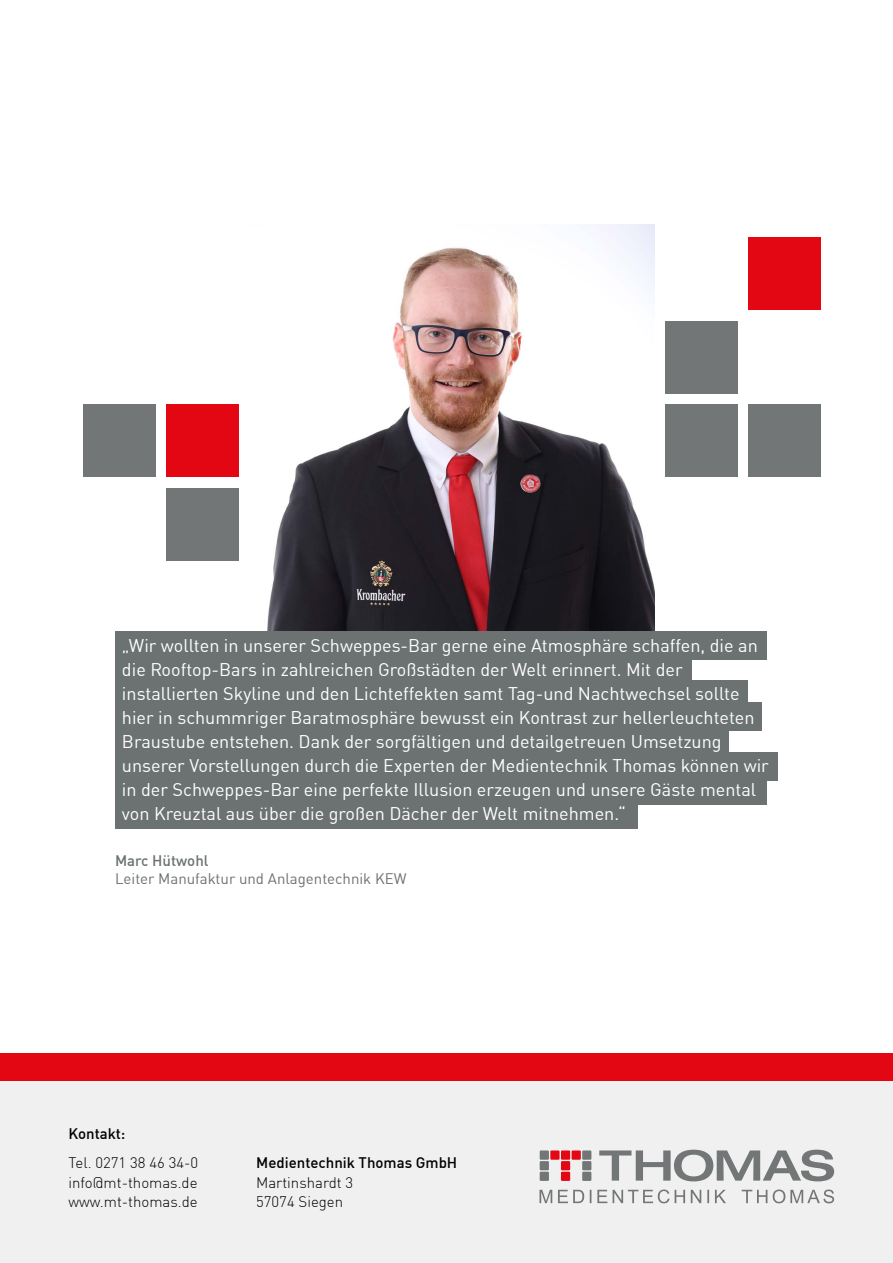
<style>
.page{position:relative;width:893px;height:1263px;background:#fff}
.page>*{position:absolute;margin:0;border:0;box-sizing:border-box;transform-origin:0 0}
.t1{font:18px/24px "DIN Web W07";color:#fff}
.t2{font:300 15px/19.5px "DIN Web W07";color:#000;text-align:justify}
.t3{font:15px "DIN Web W07";color:#6c7271}
.t4{font:500 15px "DIN Web W07";color:#000}
.t5{font:500 15px "DIN Web W07";color:#6c7271}
</style>
<div class="page">
<div style="left:0;top:1074px;width:893px;height:189px;background:#f0f0f0"></div>
<div style="left:0;top:1053px;width:893px;height:28px;background:#e30613"></div>
<svg style="left:599px;top:1150px;width:235px;height:31px"></svg>
<svg style="left:540px;top:1150px;width:51px;height:31px"></svg>
<svg style="left:539px;top:1189px;width:295px;height:14px"></svg>
<img style="left:267px;top:224px;width:387px;height:407px">
<div style="left:115px;top:752px;width:663px;height:29px;background:#6c7271"></div>
<div style="left:115px;top:776px;width:651px;height:29px;background:#6c7271"></div>
<div style="left:115px;top:800px;width:522px;height:29px;background:#6c7271"></div>
<div style="left:115px;top:727px;width:613px;height:28px;background:#6c7271"></div>
<div style="left:115px;top:703px;width:646px;height:28px;background:#6c7271"></div>
<div style="left:115px;top:680px;width:633px;height:29px;background:#6c7271"></div>
<div style="left:115px;top:654px;width:577px;height:29px;background:#6c7271"></div>
<div style="left:115px;top:631px;width:651px;height:29px;background:#6c7271"></div>
<div style="left:748px;top:238px;width:73px;height:72px;background:#e30613"></div>
<div style="left:166px;top:488px;width:73px;height:72px;background:#727676"></div>
<div style="left:83px;top:405px;width:73px;height:72px;background:#727676"></div>
<div style="left:166px;top:405px;width:73px;height:72px;background:#e30613"></div>
<div style="left:665px;top:405px;width:73px;height:72px;background:#727676"></div>
<div style="left:748px;top:405px;width:73px;height:72px;background:#727676"></div>
<div style="left:665px;top:321px;width:73px;height:73px;background:#727676"></div>
<p class="t1" style="left:122px;top:633px;width:648px">„Wir wollten in unserer Schweppes-Bar gerne eine Atmosphäre schaffen, die an die Rooftop-Bars in zahlreichen Großstädten der Welt erinnert. Mit der installierten Skyline und den Lichteffekten samt Tag-und Nachtwechsel sollte hier in schummriger Baratmosphäre bewusst ein Kontrast zur hellerleuchteten Braustube entstehen. Dank der sorgfältigen und detailgetreuen Umsetzung unserer Vorstellungen durch die Experten der Medientechnik Thomas können wir in der Schweppes-Bar eine perfekte Illusion erzeugen und unsere Gäste mental von Kreuztal aus über die großen Dächer der Welt mitnehmen.“</p>
<p class="t5" style="left:115px;top:849px;width:95px">Marc Hütwohl</p>
<p class="t3" style="left:115px;top:867px;width:293px">Leiter Manufaktur und Anlagentechnik KEW</p>
<p class="t4" style="left:68px;top:1122px;width:59px">Kontakt:</p>
<p class="t2" style="left:68px;top:1152px;width:131px">Tel. 0271 38 46 34-0 info@mt-thomas.de www.mt-thomas.de</p>
<p class="t4" style="left:256px;top:1151px;width:203px">Medientechnik Thomas GmbH</p>
<p class="t2" style="left:256px;top:1171px;width:99px">Martinshardt 3<br>57074 Siegen</p>
</div>
